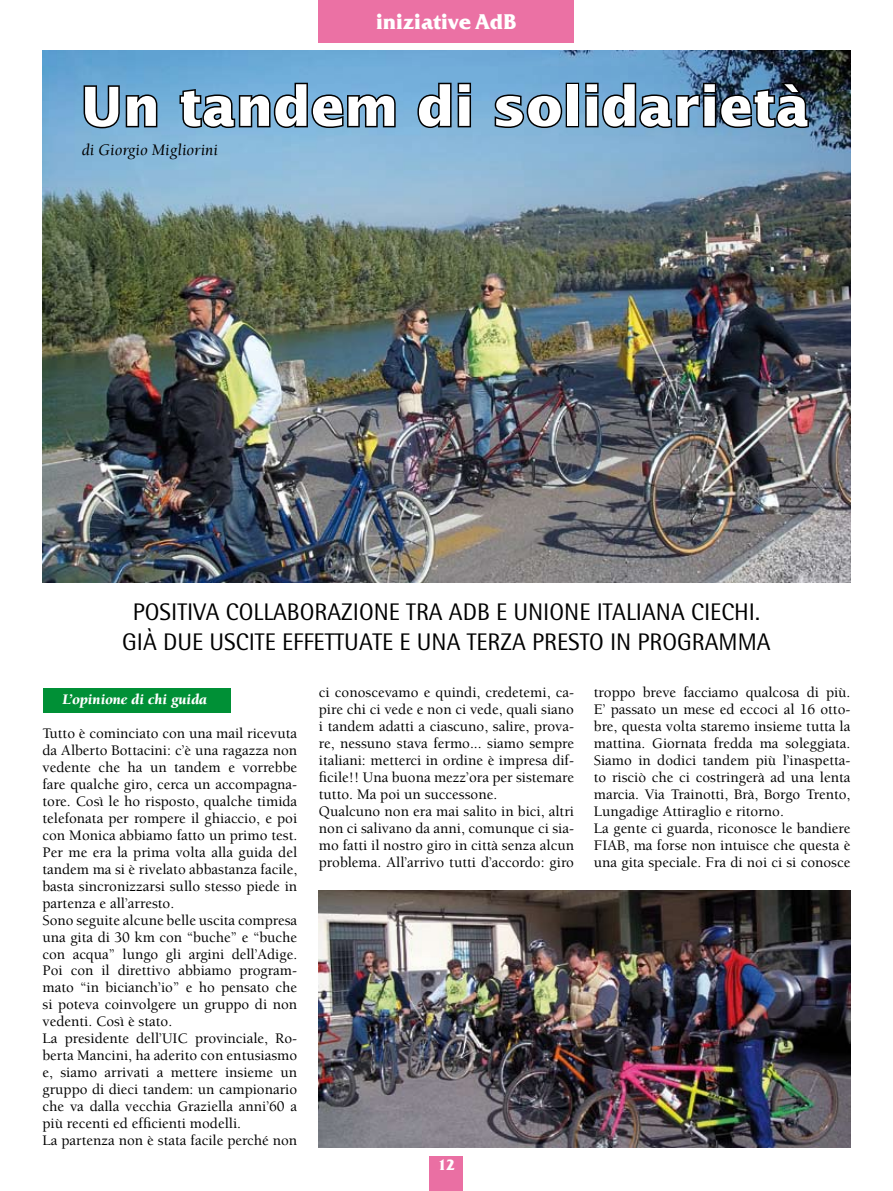
<style>
.page{position:relative;width:893px;height:1191px;background:#fff}
.page>*{position:absolute;margin:0;border:0;box-sizing:border-box;transform-origin:0 0}
.t1{font:700 54px "Lucida Sans";color:#fff}
.t2{font:24px/30px "Rotis Semi Sans";color:#000;text-align:center}
.t3{font:700 21px "Friz Qua T";color:#fff}
.t4{font:italic 16.5px "Berkeley";color:#000}
.t5{font:500 15px/17px "Berkeley";color:#000}
.t6{font:italic 900 15px "Berkeley";color:#fff}
.t7{font:700 15px "Friz Qua T";color:#fff}
</style>
<div class="page">
<div style="left:43px;top:688px;width:187px;height:24px;background:#009036"></div>
<img style="left:43px;top:51px;width:807px;height:532px">
<div style="left:319px;top:0;width:255px;height:43px;background:#eb71a4"></div>
<div style="left:429px;top:1157px;width:34px;height:34px;background:#ea6fa3"></div>
<svg style="left:82px;top:84px;width:77px;height:46px;background:#517a96"></svg>
<svg style="left:178px;top:81px;width:219px;height:49px;background:#567f9c"></svg>
<svg style="left:416px;top:81px;width:57px;height:48px;background:#517691"></svg>
<svg style="left:492px;top:93px;width:72px;height:36px;background:#52748d"></svg>
<div style="left:566px;top:83px;width:13px;height:44px;border:3px solid #000"></div>
<svg style="left:584px;top:81px;width:226px;height:49px;background:#44647e"></svg>
<img style="left:319px;top:890px;width:531px;height:257px">
<h3 class="t3" style="left:376px;top:9px;width:142px">iniziative AdB</h3>
<h1 class="t1" style="left:81px;top:74px;width:731px">Un tandem di solidarietà</h1>
<p class="t4" style="left:82px;top:141px;width:138px">di Giorgio Migliorini</p>
<h2 class="t2" style="left:122px;top:596px;width:650px">POSITIVA COLLABORAZIONE TRA ADB E UNIONE ITALIANA CIECHI.<br>GIÀ DUE USCITE EFFETTUATE E UNA TERZA PRESTO IN PROGRAMMA</h2>
<p class="t6" style="left:63px;top:691px;width:146px">L’opinione di chi guida</p>
<p class="t5" style="left:43px;top:725px;width:256px">Tutto è cominciato con una mail ricevuta da Alberto Bottacini: c’è una ragazza non vedente che ha un tandem e vorrebbe fare qualche giro, cerca un accompagna&shy;tore. Così le ho risposto, qualche timida telefonata per rompere il ghiaccio, e poi con Monica abbiamo fatto un primo test.<br>Per me era la prima volta alla guida del tandem ma si è rivelato abbastanza facile, basta sincronizzarsi sullo stesso piede in partenza e all’arresto.<br>Sono seguite alcune belle uscita compresa una gita di 30 km con “buche” e “buche con acqua” lungo gli argini dell’Adige.<br>Poi con il direttivo abbiamo program&shy;mato “in bicianch’io” e ho pensato che si poteva coinvolgere un gruppo di non vedenti. Così è stato.<br>La presidente dell’UIC provinciale, Ro&shy;berta Mancini, ha aderito con entusiasmo e, siamo arrivati a mettere insieme un gruppo di dieci tandem: un campionario che va dalla vecchia Graziella anni’60 a più recenti ed efficienti modelli.<br>La partenza non è stata facile perché non</p>
<p class="t5" style="left:319px;top:684px;width:257px">ci conoscevamo e quindi, credetemi, ca&shy;pire chi ci vede e non ci vede, quali siano i tandem adatti a ciascuno, salire, prova&shy;re, nessuno stava fermo... siamo sempre italiani: metterci in ordine è impresa dif&shy;ficile!! Una buona mezz’ora per sistemare tutto. Ma poi un successone.<br>Qualcuno non era mai salito in bici, altri non ci salivano da anni, comunque ci sia&shy;mo fatti il nostro giro in città senza alcun problema. All’arrivo tutti d’accordo: giro</p>
<p class="t5" style="left:594px;top:684px;width:258px">troppo breve facciamo qualcosa di più.<br>E’ passato un mese ed eccoci al 16 otto&shy;bre, questa volta staremo insieme tutta la mattina. Giornata fredda ma soleggiata.<br>Siamo in dodici tandem più l’inaspetta&shy;to risciò che ci costringerà ad una lenta marcia. Via Trainotti, Brà, Borgo Trento, Lungadige Attiraglio e ritorno.<br>La gente ci guarda, riconosce le bandiere FIAB, ma forse non intuisce che questa è una gita speciale. Fra di noi ci si conosce</p>
<p class="t7" style="left:437px;top:1156px;width:19px">12</p>
</div>
